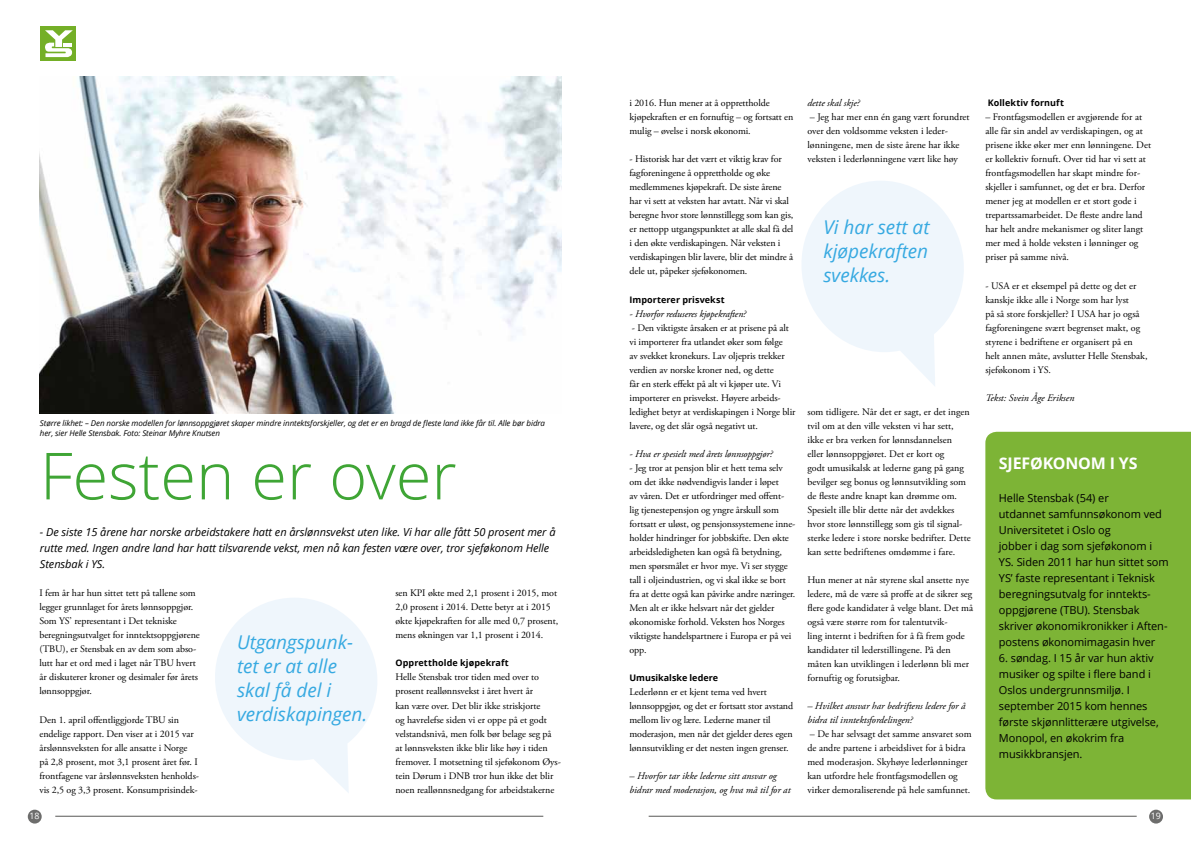
<style>
.page{position:relative;width:1191px;height:842px;background:#fff}
.page>*{position:absolute;margin:0;border:0;box-sizing:border-box;transform-origin:0 0}
.t1{font:300 65px "Open Sans";color:#3fa535}
.t2{font:italic 19px/24px "Open Sans";color:#36a9e1}
.t3{font:700 16px "Open Sans";letter-spacing:-.01em;color:#fff}
.t4{font:11px/16px "Open Sans";letter-spacing:-.005em;color:#000}
.t5{font:italic 11px/16px "Open Sans";letter-spacing:-.005em;color:#000}
.t6{font:10px/14px "Adobe Garamond Pro";letter-spacing:-.005em;color:#000}
.t7{font:italic 10px/14px "Adobe Garamond Pro";color:#000}
.t8{font:700 9px "Open Sans";letter-spacing:.01em;color:#000}
.t9{font:8.8px "Open Sans";color:#fff}
.t10{font:italic 8px/10px "Open Sans";letter-spacing:-.01em;color:#000}
</style>
<div class="page">
<hr style="left:55px;top:816px;width:488px;height:1px;background:#575756">
<hr style="left:648px;top:816px;width:488px;height:1px;background:#575756">
<div style="left:28px;top:810px;width:14px;height:13px;background:#6d6d6c;border-radius:50%"></div>
<div style="left:1149px;top:810px;width:14px;height:13px;background:#6d6d6c;border-radius:50%"></div>
<img style="left:39px;top:77px;width:522px;height:337px">
<div style="left:41px;top:27px;width:35px;height:34px;background:#74af27"></div>
<svg style="left:45px;top:30px;width:28px;height:27px"></svg>
<svg style="left:215px;top:598px;width:162px;height:195px"></svg>
<svg style="left:802px;top:181px;width:162px;height:205px"></svg>
<div style="left:985px;top:432px;width:206px;height:367px;background:#7db436"></div>
<p class="t10" style="left:40px;top:418px;width:506px">Større likhet: – Den norske modellen for lønnsoppgjøret skaper mindre inntektsforskjeller, og det er en bragd de fleste land ikke får til. Alle bør bidra her, sier Helle Stensbak. Foto: Steinar Myhre Knutsen</p>
<h1 class="t1" style="left:40px;top:439px;width:418px">Festen er over</h1>
<p class="t5" style="left:40px;top:525px;width:517px">- De siste 15 årene har norske arbeidstakere hatt en årslønnsvekst uten like. Vi har alle fått 50 prosent mer å rutte med. Ingen andre land har hatt tilsvarende vekst, men nå kan festen være over, tror sjeføkonom Helle<br>Stensbak i YS.</p>
<p class="t6" style="left:39px;top:587px;width:162px">I fem år har hun sittet tett på tallene som legger grunnlaget for årets lønnsoppgjør.<br>Som YS’ representant i Det tekniske beregningsutvalget for inntektsoppgjørene (TBU), er Stensbak en av dem som abso&shy;lutt har et ord med i laget når TBU hvert år diskuterer kroner og desimaler før årets lønnsoppgjør.</p>
<p class="t6" style="left:39px;top:713px;width:161px">Den 1. april offentliggjorde TBU sin endelige rapport. Den viser at i 2015 var årslønnsveksten for alle ansatte i Norge på 2,8 prosent, mot 3,1 prosent året før. I frontfagene var årslønnsveksten henholds&shy;vis 2,5 og 3,3 prosent. Konsumprisindek-</p>
<h2 class="t2" style="left:237px;top:630px;width:132px">Utgangspunk&shy;tet er at alle skal få del i verdiskapingen.</h2>
<p class="t6" style="left:395px;top:587px;width:164px">sen KPI økte med 2,1 prosent i 2015, mot 2,0 prosent i 2014. Dette betyr at i 2015 økte kjøpekraften for alle med 0,7 prosent, mens økningen var 1,1 prosent i 2014.</p>
<p class="t8" style="left:395px;top:658px;width:115px">Opprettholde kjøpekraft</p>
<p class="t6" style="left:395px;top:671px;width:167px">Helle Stensbak tror tiden med over to prosent reallønnsvekst i året hvert år<br>kan være over. Det blir ikke striskjorte<br>og havrelefse siden vi er oppe på et godt velstandsnivå, men folk bør belage seg på at lønnsveksten ikke blir like høy i tiden fremover. I motsetning til sjeføkonom Øys&shy;tein Dørum i DNB tror hun ikke det blir noen reallønnsnedgang for arbeidstakerne</p>
<p class="t6" style="left:629px;top:97px;width:165px">i 2016. Hun mener at å opprettholde kjøpekraften er en fornuftig – og fortsatt en mulig – øvelse i norsk økonomi.</p>
<p class="t6" style="left:629px;top:153px;width:165px">- Historisk har det vært et viktig krav for fagforeningene å opprettholde og øke medlemmenes kjøpekraft. De siste årene har vi sett at veksten har avtatt. Når vi skal beregne hvor store lønnstillegg som kan gis, er nettopp utgangspunktet at alle skal få del i den økte verdiskapingen. Når veksten i verdiskapingen blir lavere, blir det mindre å dele ut, påpeker sjeføkonomen.</p>
<p class="t8" style="left:629px;top:294px;width:97px">I mporterer prisvekst</p>
<p class="t7" style="left:629px;top:307px;width:118px">- Hvorfor reduseres kjøpekraften?</p>
<p class="t6" style="left:629px;top:321px;width:167px">- Den viktigste årsaken er at prisene på alt vi importerer fra utlandet øker som følge<br>av svekket kronekurs. Lav oljepris trekker verdien av norske kroner ned, og dette<br>får en sterk effekt på alt vi kjøper ute. Vi importerer en prisvekst. Høyere arbeids&shy;ledighet betyr at verdiskapingen i Norge blir lavere, og det slår også negativt ut.</p>
<p class="t7" style="left:629px;top:447px;width:145px">- Hva er spesielt med årets lønnsoppgjør?</p>
<p class="t6" style="left:629px;top:461px;width:167px">- Jeg tror at pensjon blir et hett tema selv om det ikke nødvendigvis lander i løpet<br>av våren. Det er utfordringer med offent&shy;lig tjenestepensjon og yngre årskull som fortsatt er uløst, og pensjonssystemene inne&shy;holder hindringer for jobbskifte. Den økte arbeidsledigheten kan også få betydning, men spørsmålet er hvor mye. Vi ser stygge tall i oljeindustrien, og vi skal ikke se bort fra at dette også kan påvirke andre næringer.<br>Men alt er ikke helsvart når det gjelder økonomiske forhold. Veksten hos Norges viktigste handelspartnere i Europa er på vei opp.</p>
<p class="t8" style="left:629px;top:672px;width:90px">Umusikalske ledere</p>
<p class="t6" style="left:629px;top:685px;width:165px">Lederlønn er et kjent tema ved hvert lønnsoppgjør, og det er fortsatt stor avstand mellom liv og lære. Lederne maner til moderasjon, men når det gjelder deres egen lønnsutvikling er det nesten ingen grenser.</p>
<p class="t7" style="left:629px;top:769px;width:162px">– Hvorfor tar ikke lederne sitt ansvar og bidrar med moderasjon, og hva må til for at</p>
<p class="t7" style="left:807px;top:97px;width:54px">dette skal skje?</p>
<p class="t6" style="left:807px;top:111px;width:164px">– Jeg har mer enn én gang vært forundret over den voldsomme veksten i leder&shy;lønningene, men de siste årene har ikke veksten i lederlønningene vært like høy</p>
<h2 class="t2" style="left:823px;top:215px;width:107px;text-align:justify">Vi har sett at kjøpekraften svekkes.</h2>
<p class="t6" style="left:807px;top:405px;width:165px">som tidligere. Når det er sagt, er det ingen tvil om at den ville veksten vi har sett, ikke er bra verken for lønnsdannelsen<br>eller lønnsoppgjøret. Det er kort og<br>godt umusikalsk at lederne gang på gang bevilger seg bonus og lønnsutvikling som de fleste andre knapt kan drømme om.<br>Spesielt ille blir dette når det avdekkes hvor store lønnstillegg som gis til signal&shy;sterke ledere i store norske bedrifter. Dette kan sette bedriftenes omdømme i fare.</p>
<p class="t6" style="left:807px;top:573px;width:167px">Hun mener at når styrene skal ansette nye ledere, må de være så proffe at de sikrer seg flere gode kandidater å velge blant. Det må også være større rom for talentutvik-<br>ling internt i bedriften for å få frem gode kandidater til lederstillingene. På den måten kan utviklingen i lederlønn bli mer fornuftig og forutsigbar.</p>
<p class="t7" style="left:807px;top:699px;width:160px">– Hvilket ansvar har bedriftens ledere for å bidra til inntektsfordelingen?</p>
<p class="t6" style="left:807px;top:727px;width:166px">– De har selvsagt det samme ansvaret som de andre partene i arbeidslivet for å bidra med moderasjon. Skyhøye lederlønninger kan utfordre hele frontfagsmodellen og virker demoraliserende på hele samfunnet.</p>
<p class="t8" style="left:988px;top:98px;width:78px">Kollektiv fornuft</p>
<p class="t6" style="left:985px;top:111px;width:167px">– Frontfagsmodellen er avgjørende for at alle får sin andel av verdiskapingen, og at prisene ikke øker mer enn lønningene. Det er kollektiv fornuft. Over tid har vi sett at frontfagsmodellen har skapt mindre for&shy;skjeller i samfunnet, og det er bra. Derfor mener jeg at modellen er et stort gode i trepartssamarbeidet. De fleste andre land har helt andre mekanismer og sliter langt mer med å holde veksten i lønninger og priser på samme nivå.</p>
<p class="t6" style="left:985px;top:279px;width:164px">- USA er et eksempel på dette og det er kanskje ikke alle i Norge som har lyst<br>på så store forskjeller? I USA har jo også fagforeningene svært begrenset makt, og styrene i bedriftene er organisert på en helt annen måte, avslutter Helle Stensbak, sjeføkonom i YS.</p>
<p class="t7" style="left:985px;top:391px;width:90px">Tekst: Svein Åge Eriksen</p>
<h3 class="t3" style="left:999px;top:454px;width:57px">SJEFØKONO</h3>
<h3 class="t3" style="left:1090px;top:454px;width:47px">M I YS</h3>
<p class="t4" style="left:999px;top:490px;width:171px">Helle Stensbak (54) er<br>utdannet samfunnsøkonom ved<br>Universitetet i Oslo og<br>jobber i dag som sjeføkonom i<br>YS. Siden 2011 har hun sittet som<br>YS’ faste representant i Teknisk beregningsutvalg for inntekts&shy;oppgjørene (TBU). Stensbak skriver økonomikronikker i Aften&shy;postens økonomimagasin hver</p>
<p class="t4" style="left:999px;top:650px;width:161px">6. søndag. I 15 år var hun aktiv musiker og spilte i flere band i<br>Oslos undergrunnsmiljø. I september 2015 kom hennes første skjønnlitterære utgivelse,<br>Monopol, en økokrim fra musikkbransjen.</p>
<p class="t9" style="left:30px;top:811px;width:12px">18</p>
<p class="t9" style="left:1150px;top:811px;width:12px">19</p>
</div>
